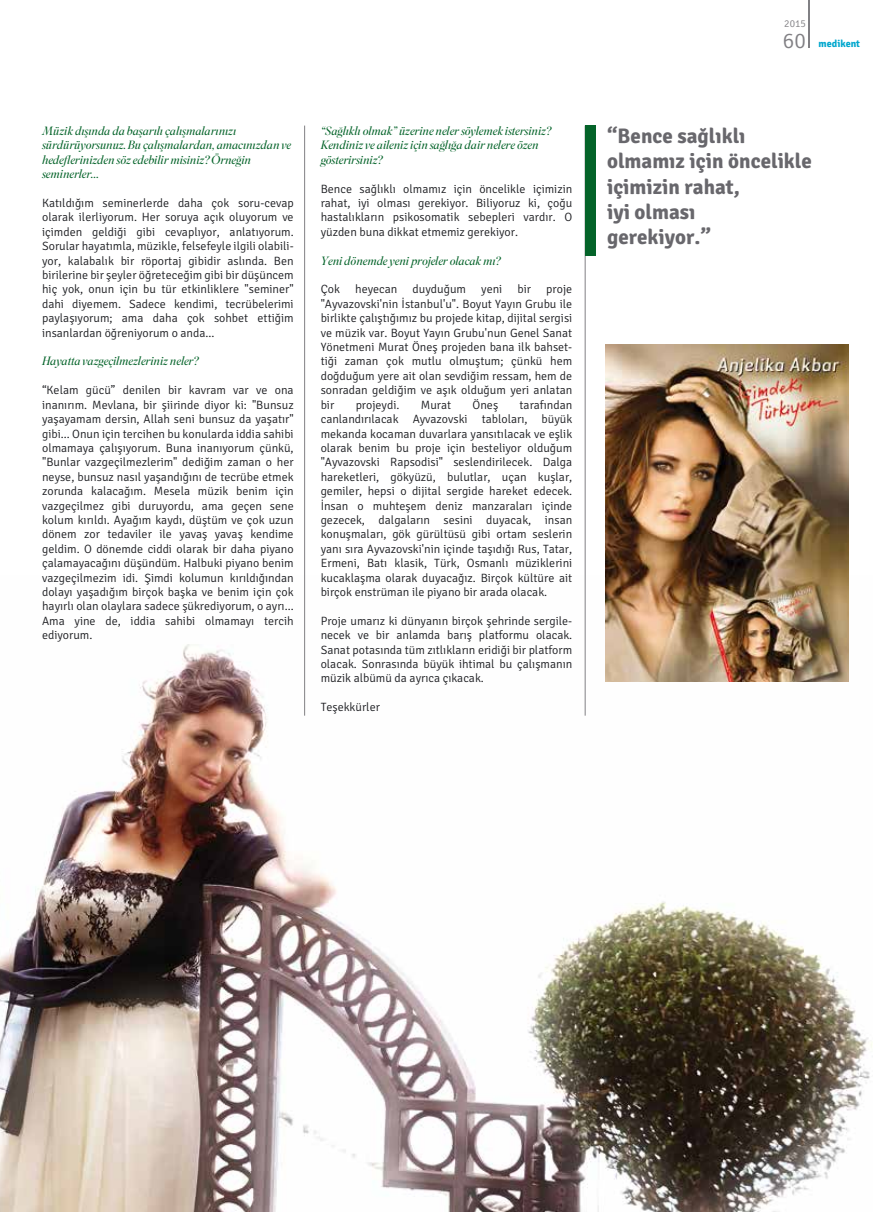
<style>
.page{position:relative;width:893px;height:1212px;background:#fff}
.page>*{position:absolute;margin:0;border:0;box-sizing:border-box;transform-origin:0 0}
.t1{font:700 21px/25.2px "Signika";color:#68676c}
.t2{font:300 12px/14.4px "Signika";color:#1b1c20;text-align:justify}
.t3{font:italic 300 12px/14.4px "Superior Title";letter-spacing:-.01em;color:#046329}
.t4{font:700 10.2px "Signika";color:#00a7ce}
.t5{font:300 10.2px "Signika";color:#818084}
.s1{font-weight:300;font-size:21.6px;color:#818084}
</style>
<div class="page">
<img style="left:0;top:575px;width:872px;height:637px">
<hr style="left:304px;top:126px;width:1px;height:590px;background:#818084">
<hr style="left:585px;top:126px;width:1px;height:590px;background:#818084">
<div style="left:585px;top:126px;width:11px;height:130px;background:#046329"></div>
<img style="left:605px;top:344px;width:244px;height:338px">
<hr style="left:809px;top:0;width:1px;height:47px;background:#818084">
<p class="t3" style="left:42px;top:125px;width:251px">Müzik dışında da başarılı çalışmalarınızı sürdürüyorsunuz. Bu çalışmalardan, amacınızdan ve hedeflerinizden söz edebilir misiniz? Örneğin seminerler…</p>
<p class="t2" style="left:42px;top:196px;width:253px">Katıldığım seminerlerde daha çok soru-cevap olarak ilerliyorum. Her soruya açık oluyorum ve içimden geldiği gibi cevaplıyor, anlatıyorum.<br>Sorular hayatımla, müzikle, felsefeyle ilgili olabili&shy;yor, kalabalık bir röportaj gibidir aslında. Ben birilerine bir şeyler öğreteceğim gibi bir düşüncem hiç yok, onun için bu tür etkinliklere "seminer" dahi diyemem. Sadece kendimi, tecrübelerimi paylaşıyorum; ama daha çok sohbet ettiğim insanlardan öğreniyorum o anda...</p>
<p class="t3" style="left:42px;top:355px;width:158px">Hayatta vazgeçilmezleriniz neler?</p>
<p class="t2" style="left:42px;top:383px;width:253px">“Kelam gücü” denilen bir kavram var ve ona inanırım. Mevlana, bir şiirinde diyor ki: "Bunsuz yaşayamam dersin, Allah seni bunsuz da yaşatır" gibi... Onun için tercihen bu konularda iddia sahibi olmamaya çalışıyorum. Buna inanıyorum çünkü, "Bunlar vazgeçilmezlerim" dediğim zaman o her neyse, bunsuz nasıl yaşandığını de tecrübe etmek zorunda kalacağım. Mesela müzik benim için vazgeçilmez gibi duruyordu, ama geçen sene kolum kırıldı. Ayağım kaydı, düştüm ve çok uzun dönem zor tedaviler ile yavaş yavaş kendime geldim. O dönemde ciddi olarak bir daha piyano çalamayacağını düşündüm. Halbuki piyano benim vazgeçilmezim idi. Şimdi kolumun kırıldığından dolayı yaşadığım birçok başka ve benim için çok hayırlı olan olaylara sadece şükrediyorum, o ayrı...<br>Ama yine de, iddia sahibi olmamayı tercih ediyorum.</p>
<p class="t3" style="left:321px;top:125px;width:232px">“Sağlıklı olmak” üzerine neler söylemek istersiniz?<br>Kendiniz ve aileniz için sağlığa dair nelere özen gösterirsiniz?</p>
<p class="t2" style="left:321px;top:181px;width:253px">Bence sağlıklı olmamız için öncelikle içimizin rahat, iyi olması gerekiyor. Biliyoruz ki, çoğu hastalıkların psikosomatik sebepleri vardır. O yüzden buna dikkat etmemiz gerekiyor.</p>
<p class="t3" style="left:321px;top:255px;width:181px">Yeni dönemde yeni projeler olacak mı?</p>
<p class="t2" style="left:321px;top:282px;width:21px">Çok</p>
<p class="t2" style="left:355px;top:282px;width:44px">heyecan</p>
<p class="t2" style="left:413px;top:282px;width:55px">duyduğum</p>
<p class="t2" style="left:481px;top:282px;width:23px">yeni</p>
<p class="t2" style="left:517px;top:282px;width:15px">bir</p>
<p class="t2" style="left:321px;top:282px;width:253px;text-indent:226px">proje "Ayvazovski'nin İstanbul'u". Boyut Yayın Grubu ile birlikte çalıştığımız bu projede kitap, dijital sergisi ve müzik var. Boyut Yayın Grubu'nun Genel Sanat Yönetmeni Murat Öneş projeden bana ilk bahset&shy;tiği zaman çok mutlu olmuştum; çünkü hem doğduğum yere ait olan sevdiğim ressam, hem de sonradan geldiğim ve aşık olduğum yeri anlatan bir</p>
<p class="t2" style="left:356px;top:397px;width:45px">projeydi.</p>
<p class="t2" style="left:421px;top:397px;width:32px">Murat</p>
<p class="t2" style="left:473px;top:397px;width:27px">Öneş</p>
<p class="t2" style="left:321px;top:397px;width:253px;text-indent:199px">tarafından canlandırılacak Ayvazovski tabloları, büyük mekanda kocaman duvarlara yansıtılacak ve eşlik olarak benim bu proje için besteliyor olduğum "Ayvazovski Rapsodisi" seslendirilecek. Dalga hareketleri, gökyüzü, bulutlar, uçan kuşlar, gemiler, hepsi o dijital sergide hareket edecek.<br>İnsan o muhteşem deniz manzaraları içinde gezecek, dalgaların sesini duyacak, insan konuşmaları, gök gürültüsü gibi ortam seslerin yanı sıra Ayvazovski'nin içinde taşıdığı Rus, Tatar, Ermeni, Batı klasik, Türk, Osmanlı müziklerini kucaklaşma olarak duyacağız. Birçok kültüre ait birçok enstrüman ile piyano bir arada olacak.</p>
<p class="t2" style="left:321px;top:613px;width:253px">Proje umarız ki dünyanın birçok şehrinde sergile&shy;necek ve bir anlamda barış platformu olacak.<br>Sanat potasında tüm zıtlıkların eridiği bir platform olacak. Sonrasında büyük ihtimal bu çalışmanın müzik albümü da ayrıca çıkacak.</p>
<p class="t2" style="left:321px;top:700px;width:61px">Teşekkürler</p>
<p class="t5" style="left:784px;top:18px;width:23px">2015</p>
<p class="t4" style="left:783px;top:38px;width:79px"><span class="s1">60</span> medikent</p>
<h1 class="t1" style="left:607px;top:123px;width:206px">“Bence sağlıklı olmamız için öncelikle içimizin rahat,<br>iyi olması<br>gerekiyor.”</h1>
</div>
